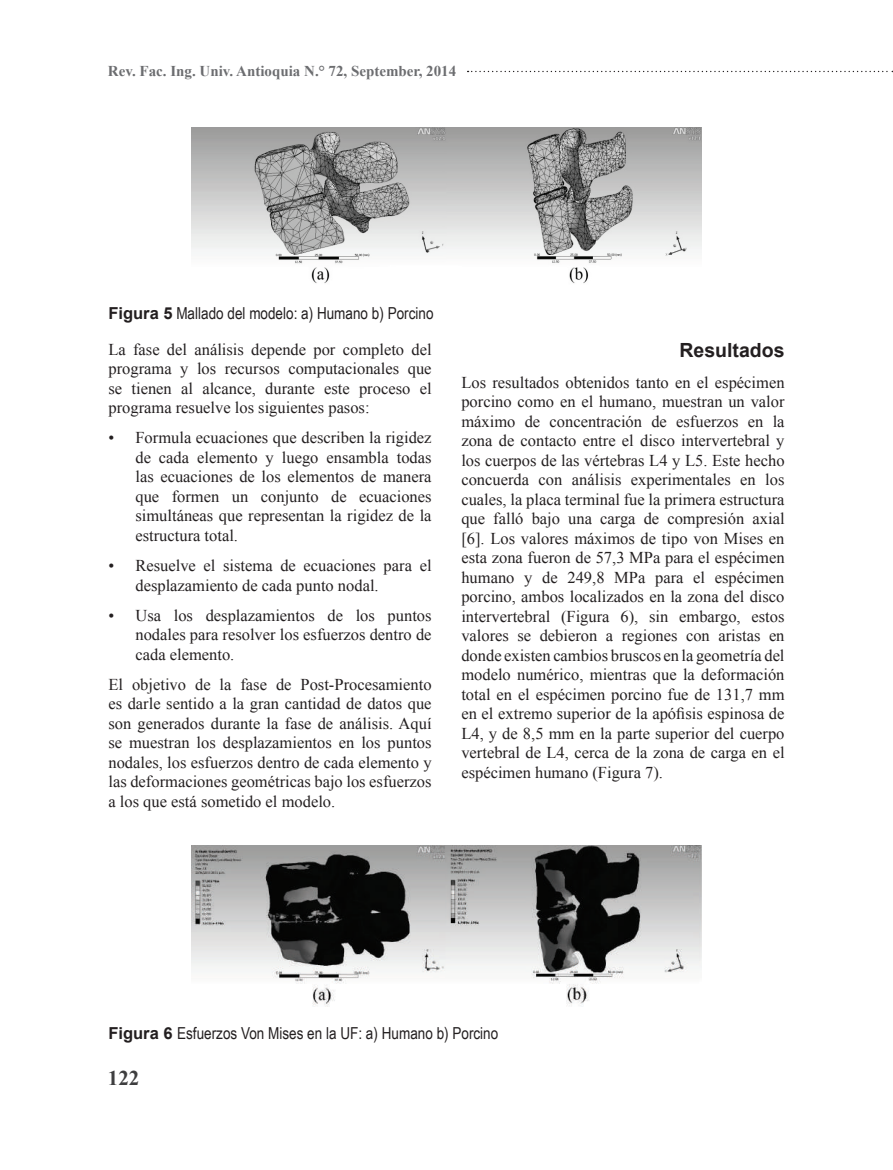
<style>
.page{position:relative;width:893px;height:1170px;background:#fff}
.page>*{position:absolute;margin:0;border:0;box-sizing:border-box;transform-origin:0 0}
.t1{font:700 21px "Times New Roman";color:#3e3e3f}
.t2{font:700 19.5px "Arial";color:#231f20}
.t3{font:16.5px/19.5px "Times New Roman";color:#231f20;text-align:justify}
.t4{font:16.5px "Arial Narrow";color:#231f20}
.t5{font:700 15px "Times New Roman";color:#6c6d70}
.s1{font-family:"Arial";font-weight:700}
</style>
<div class="page">
<svg style="left:468px;top:71px;width:425px;height:1px"></svg>
<img style="left:192px;top:128px;width:510px;height:155px">
<img style="left:191px;top:845px;width:510px;height:161px">
<p class="t5" style="left:108px;top:60px;width:350px">Rev. Fac. Ing. Univ. Antioquia N.° 72, September, 2014</p>
<p class="t4" style="left:108px;top:301px;width:327px"><span class="s1">Figura 5</span> Mallado del modelo: a) Humano b) Porcino</p>
<p class="t3" style="left:108px;top:339px;width:325px">La fase del análisis depende por completo del programa y los recursos computacionales que se tienen al alcance, durante este proceso el programa resuelve los siguientes pasos:</p>
<p class="t3" style="left:135px;top:428px;width:298px;text-indent:-27px">• Formula ecuaciones que describen la rigidez de cada elemento y luego ensambla todas las ecuaciones de los elementos de manera que formen un conjunto de ecuaciones simultáneas que representan la rigidez de la estructura total.</p>
<p class="t3" style="left:135px;top:555px;width:298px;text-indent:-27px">• Resuelve el sistema de ecuaciones para el desplazamiento de cada punto nodal.</p>
<p class="t3" style="left:135px;top:605px;width:298px;text-indent:-27px">• Usa los desplazamientos de los puntos nodales para resolver los esfuerzos dentro de cada elemento.</p>
<p class="t3" style="left:108px;top:674px;width:325px">El objetivo de la fase de Post-Procesamiento es darle sentido a la gran cantidad de datos que son generados durante la fase de análisis. Aquí se muestran los desplazamientos en los puntos nodales, los esfuerzos dentro de cada elemento y las deformaciones geométricas bajo los esfuerzos a los que está sometido el modelo.</p>
<p class="t2" style="left:679px;top:337px;width:107px">Resultados</p>
<p class="t3" style="left:461px;top:372px;width:325px">Los resultados obtenidos tanto en el espécimen porcino como en el humano, muestran un valor máximo de concentración de esfuerzos en la zona de contacto entre el disco intervertebral y los cuerpos de las vértebras L4 y L5. Este hecho concuerda con análisis experimentales en los cuales, la placa terminal fue la primera estructura que falló bajo una carga de compresión axial [6]. Los valores máximos de tipo von Mises en esta zona fueron de 57,3 MPa para el espécimen humano y de 249,8 MPa para el espécimen porcino, ambos localizados en la zona del disco intervertebral (Figura 6), sin embargo, estos valores se debieron a regiones con aristas en donde existen cambios bruscos en la geometría del modelo numérico, mientras que la deformación total en el espécimen porcino fue de 131,7 mm en el extremo superior de la apófisis espinosa de L4, y de 8,5 mm en la parte superior del cuerpo vertebral de L4, cerca de la zona de carga en el espécimen humano (Figura 7).</p>
<p class="t4" style="left:108px;top:1021px;width:391px"><span class="s1">Figura 6</span> Esfuerzos Von Mises en la UF: a) Humano b) Porcino</p>
<p class="t1" style="left:108px;top:1062px;width:33px">122</p>
</div>
